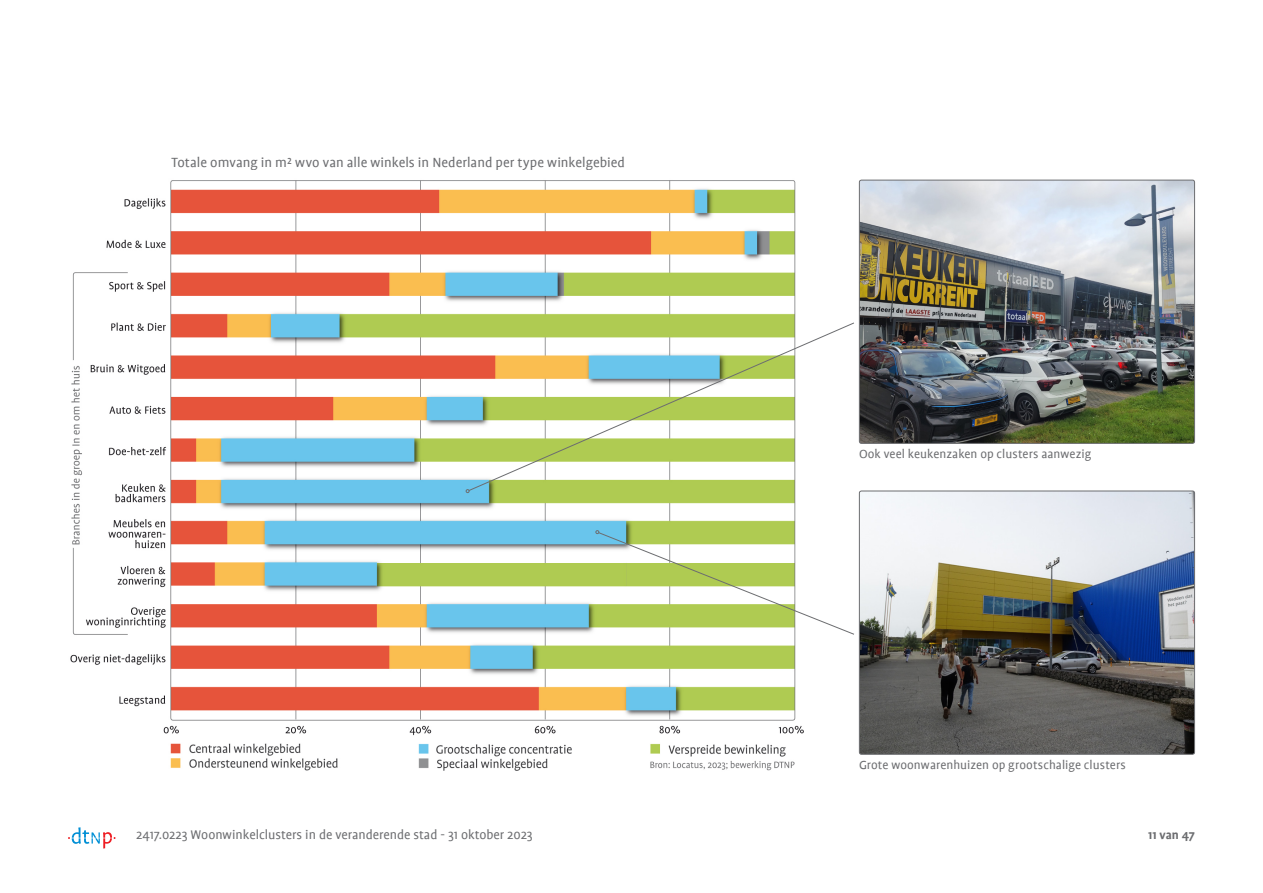
<style>
.page{position:relative;width:1263px;height:893px;background:#fff}
.page>*{position:absolute;margin:0;border:0;box-sizing:border-box;transform-origin:0 0}
.t1{font:15px "Profile";color:#6c6d70}
.t2{font:14.25px "Profile";color:#6c6d70}
.t3{font:13.5px "Profile";letter-spacing:.005em;color:#6c6d70}
.t4{font:700 13.5px "Profile";letter-spacing:-.005em;color:#6c6d70}
</style>
<div class="page">
<svg style="left:68px;top:827px;width:48px;height:21px"></svg>
<img style="left:70px;top:180px;width:734px;height:591px">
<img style="left:859px;top:180px;width:334px;height:262px">
<div style="left:859px;top:180px;width:336px;height:264px;border:1px solid #6c6d70;border-radius:2px"></div>
<img style="left:859px;top:491px;width:334px;height:262px">
<div style="left:859px;top:491px;width:336px;height:264px;border:1px solid #6c6d70;border-radius:2px"></div>
<svg style="left:468px;top:322px;width:386px;height:169px"></svg>
<svg style="left:466px;top:489px;width:3px;height:4px"></svg>
<svg style="left:595px;top:530px;width:259px;height:105px"></svg>
<p class="t1" style="left:172px;top:154px;width:455px">Totale omvang in m² wvo van alle winkels in Nederland per type winkelgebied</p>
<p class="t3" style="left:859px;top:447px;width:234px">Ook veel keukenzaken op clusters aanwezig</p>
<p class="t3" style="left:859px;top:758px;width:268px">Grote woonwarenhuizen op grootschalige clusters</p>
<p class="t2" style="left:136px;top:827px;width:398px">2417.0223 Woonwinkelclusters in de veranderende stad - 31 oktober 2023</p>
<p class="t4" style="left:1148px;top:827px;width:48px">11 van 47</p>
</div>
